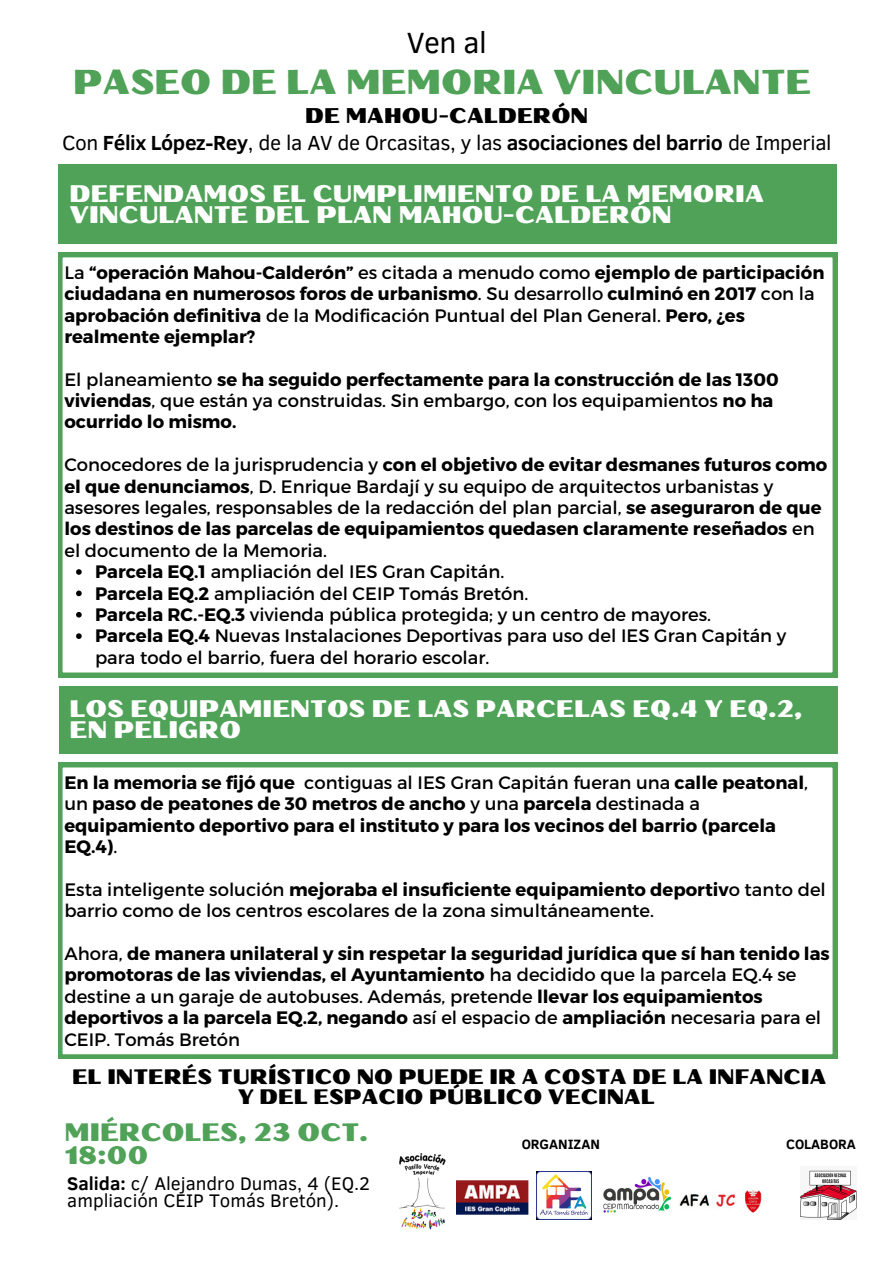
<style>
.page{position:relative;width:894px;height:1264px;background:#fff}
.page>*{position:absolute;margin:0;border:0;box-sizing:border-box;transform-origin:0 0}
.t1{font:34.65px "Oilvare Base";color:#4fa257}
.t2{font:30px "Clear Sans";color:#000}
.t3{font:25.2px/23px "Oilvare Base";color:#4fa257}
.t4{font:24px/21.3px "Oilvare Base";color:#fff}
.t5{font:21.3px "Oilvare Base";color:#000}
.t6{font:21px/20.2px "Oilvare Base";color:#000;text-align:center}
.t7{font:20.85px "Clear Sans";letter-spacing:-.015em;color:#000}
.t8{font:18.75px/16.8px "Clear Sans";color:#000}
.t9{font:700 18px/21.3px "Montserrat";color:#000}
.t10{font:18px/21.3px "Montserrat";color:#000}
.t11{font:700 13.8px "Clear Sans";color:#000}
.s1{font-weight:700}
.s2{font-weight:400}
</style>
<div class="page">
<div style="left:58px;top:164px;width:778px;height:80px;background:#4fa257"></div>
<svg style="left:58px;top:253px;width:778px;height:424px"></svg>
<svg style="left:76px;top:569px;width:6px;height:6px"></svg>
<svg style="left:76px;top:590px;width:6px;height:6px"></svg>
<svg style="left:76px;top:612px;width:6px;height:5px"></svg>
<svg style="left:76px;top:633px;width:6px;height:6px"></svg>
<div style="left:59px;top:686px;width:777px;height:68px;background:#4fa257"></div>
<svg style="left:58px;top:763px;width:778px;height:295px"></svg>
<img style="left:399px;top:1153px;width:67px;height:77px">
<img style="left:536px;top:1171px;width:55px;height:48px">
<img style="left:456px;top:1180px;width:72px;height:33px">
<img style="left:800px;top:1170px;width:56px;height:49px">
<img style="left:679px;top:1190px;width:83px;height:21px">
<img style="left:603px;top:1176px;width:69px;height:37px">
<p class="t2" style="left:406px;top:20px;width:82px">Ven al</p>
<h6 class="t1" style="left:73px;top:60px;width:739px">PASEO DE LA MEMORIA VINCULANTE</h6>
<h6 class="t7" style="left:62px;top:127px;width:770px">Con <span class="s1">Félix López-Rey</span>, de la AV de Orcasitas, y las <span class="s1">asociaciones del barrio</span> de Imperial</h6>
<h6 class="t5" style="left:305px;top:102px;width:284px">DE MAHOU-CALDERÓN</h6>
<p class="t4" style="left:69px;top:183px;width:696px">DEFENDAMOS EL CUMPLIMIENTO DE LA MEMORIA<br>VINCULANTE DEL PLAN MAHOU-CALDERÓN</p>
<h2 class="t9" style="left:64px;top:261px;width:761px"><span class="s2">La</span> “operación Mahou-Calderón” <span class="s2">es citada a menudo como</span> ejemplo de participación ciudadana en numerosos foros de urbanismo<span class="s2">. Su desarrollo</span> culminó en 2017 <span class="s2">con la </span>aprobación definitiva <span class="s2">de la Modificación Puntual del Plan General.</span> Pero, ¿es realmente ejemplar?</h2>
<h1 class="t9" style="left:64px;top:368px;width:715px"><span class="s2">El planeamiento</span> se ha seguido perfectamente para la construcción de las 1300 viviendas<span class="s2">, que están ya construidas. Sin embargo, con los equipamientos</span> no ha ocurrido lo mismo.</h1>
<h4 class="t10" style="left:64px;top:453px;width:764px">Conocedores de la jurisprudencia y <span class="s1">con el objetivo de evitar desmanes futuros como el que denunciamos</span>, D. Enrique Bardají y su equipo de arquitectos urbanistas y asesores legales, responsables de la redacción del plan parcial, <span class="s1">se aseguraron de que los destinos de las parcelas de equipamientos quedasen claramente reseñados</span> en el documento de la Memoria.</h4>
<h5 class="t10" style="left:95px;top:560px;width:410px"><span class="s1">Parcela EQ.1</span> ampliación del IES Gran Capitán.</h5>
<h3 class="t10" style="left:95px;top:581px;width:434px"><span class="s1">Parcela EQ.2</span> ampliación del CEIP Tomás Bretón.</h3>
<h6 class="t10" style="left:95px;top:603px;width:617px"><span class="s1">Parcela RC.-EQ.3</span> vivienda pública protegida; y un centro de mayores.</h6>
<h6 class="t10" style="left:95px;top:624px;width:692px"><span class="s1">Parcela EQ.4</span> Nuevas Instalaciones Deportivas para uso del IES Gran Capitán y para todo el barrio, fuera del horario escolar.</h6>
<h3 class="t4" style="left:69px;top:698px;width:734px">LOS EQUIPAMIENTOS DE LAS PARCELAS EQ.4 Y EQ.2,<br>EN PELIGRO</h3>
<h6 class="t9" style="left:64px;top:771px;width:745px">En la memoria se fijó que <span class="s2">contiguas al IES Gran Capitán fueran una</span> calle peatonal<span class="s2">, un</span> paso de peatones de 30 metros de ancho <span class="s2">y una</span> parcela <span class="s2">destinada a </span>equipamiento deportivo para el instituto y para los vecinos del barrio (parcela EQ.4)<span class="s2">.</span></h6>
<p class="t10" style="left:64px;top:877px;width:762px">Esta inteligente solución <span class="s1">mejoraba el insuficiente equipamiento deportiv</span>o tanto del barrio como de los centros escolares de la zona simultáneamente.</p>
<p class="t9" style="left:64px;top:942px;width:766px"><span class="s2">Ahora,</span> de manera unilateral y sin respetar la seguridad jurídica que sí han tenido las promotoras de las viviendas, el Ayuntamiento <span class="s2">ha decidido que la parcela EQ.4 se destine a un garaje de autobuses. Además, pretende</span> llevar los equipamientos deportivos a la parcela EQ.2, negando <span class="s2">así el espacio de</span> ampliación <span class="s2">necesaria para el CEIP. Tomás Bretón</span></p>
<h4 class="t6" style="left:72px;top:1066px;width:755px">EL INTERÉS TURÍSTICO NO PUEDE IR A COSTA DE LA INFANCIA<br>Y DEL ESPACIO PÚBLICO VECINAL</h4>
<h3 class="t3" style="left:64px;top:1120px;width:305px">MIÉRCOLES, 23 OCT.<br>18:00</h3>
<p class="t8" style="left:67px;top:1174px;width:304px"><span class="s1">Salida:</span> c/ Alejandro Dumas, 4 (EQ.2 ampliación CEIP Tomás Bretón).</p>
<p class="t11" style="left:521px;top:1133px;width:80px">ORGANIZAN</p>
<p class="t11" style="left:785px;top:1133px;width:71px">COLABORA</p>
</div>
